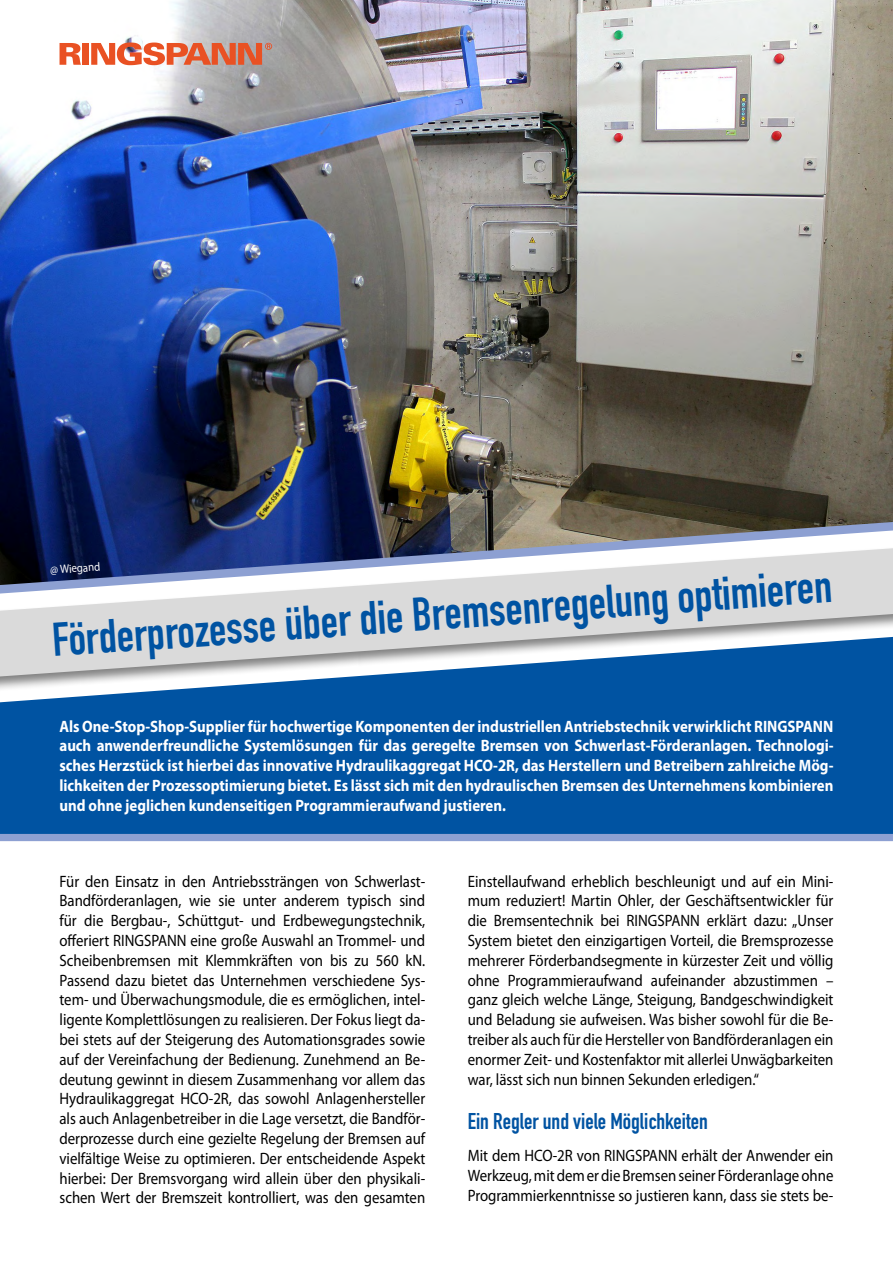
<style>
.page{position:relative;width:893px;height:1263px;background:#fff}
.page>*{position:absolute;margin:0;border:0;box-sizing:border-box;transform-origin:0 0}
.t1{font:700 46.5px "DIN Condensed";color:#0053a2}
.t2{font:700 22.5px "DIN Condensed";color:#0053a2}
.t3{font:16.5px/19.8px "Myriad Pro";color:#000;text-align:justify;scale:.9 1}
.t4{font:700 16.5px/19.8px "Myriad Pro";color:#fff;text-align:justify;scale:.9 1}
.t5{font:12px "Myriad Pro";color:#fff;scale:.9 1}
</style>
<div class="page">
<div style="left:0;top:834px;width:893px;height:7px;background:#8da0d2"></div>
<div style="left:0;top:693px;width:893px;height:141px;background:#0053a2"></div>
<div style="left:0;top:544px;width:893px;height:149px;background:#000;opacity:.5"></div>
<svg style="left:0;top:585px;width:893px;height:91px;background:#bec9d3"></svg>
<img style="left:0;top:0;width:893px;height:585px">
<svg style="left:60px;top:43px;width:21px;height:22px"></svg>
<div style="left:82px;top:43px;width:7px;height:22px;background:#e95123"></div>
<svg style="left:91px;top:43px;width:181px;height:22px;background:#df8166"></svg>
<p class="t5" style="left:50px;top:562px;width:57px;rotate:-4deg">@ Wiegand</p>
<h1 class="t1" style="left:50px;top:609px;width:783px;rotate:-4deg">Förderprozesse über die Bremsenregelung optimieren</h1>
<p class="t4" style="left:60px;top:715px;width:861px">Als One-Stop-Shop-Supplier für hochwertige Komponenten der industriellen Antriebstechnik verwirklicht RINGSPANN auch anwenderfreundliche Systemlösungen für das geregelte Bremsen von Schwerlast-Förderanlagen. Technologi&shy;sches Herzstück ist hierbei das innovative Hydraulikaggregat HCO-2R, das Herstellern und Betreibern zahlreiche Mög&shy;lichkeiten der Prozessoptimierung bietet. Es lässt sich mit den hydraulischen Bremsen des Unternehmens kombinieren und ohne jeglichen kundenseitigen Programmieraufwand justieren.</p>
<p class="t3" style="left:60px;top:871px;width:408px">Für den Einsatz in den Antriebssträngen von Schwerlast-Bandförderanlagen, wie sie unter anderem typisch sind für die Bergbau-, Schüttgut- und Erdbewegungstechnik, offeriert RINGSPANN eine große Auswahl an Trommel- und Scheibenbremsen mit Klemmkräften von bis zu 560 kN.<br>Passend dazu bietet das Unternehmen verschiedene Sys&shy;tem- und Überwachungsmodule, die es ermöglichen, intel&shy;ligente Komplettlösungen zu realisieren. Der Fokus liegt da&shy;bei stets auf der Steigerung des Automationsgrades sowie auf der Vereinfachung der Bedienung. Zunehmend an Be&shy;deutung gewinnt in diesem Zusammenhang vor allem das Hydraulikaggregat HCO-2R, das sowohl Anlagenhersteller als auch Anlagenbetreiber in die Lage versetzt, die Bandför&shy;derprozesse durch eine gezielte Regelung der Bremsen auf vielfältige Weise zu optimieren. Der entscheidende Aspekt hierbei: Der Bremsvorgang wird allein über den physikali&shy;schen Wert der Bremszeit kontrolliert, was den gesamten</p>
<p class="t3" style="left:468px;top:871px;width:408px">Einstellaufwand erheblich beschleunigt und auf ein Mini&shy;mum reduziert! Martin Ohler, der Geschäftsentwickler für die Bremsentechnik bei RINGSPANN erklärt dazu: „Unser System bietet den einzigartigen Vorteil, die Bremsprozesse mehrerer Förderbandsegmente in kürzester Zeit und völlig ohne Programmieraufwand aufeinander abzustimmen – ganz gleich welche Länge, Steigung, Bandgeschwindigkeit und Beladung sie aufweisen. Was bisher sowohl für die Be&shy;treiber als auch für die Hersteller von Bandförderanlagen ein enormer Zeit- und Kostenfaktor mit allerlei Unwägbarkeiten war, lässt sich nun binnen Sekunden erledigen.“</p>
<h2 class="t2" style="left:468px;top:1105px;width:242px">Ein Regler und viele Möglichkeiten</h2>
<p class="t3" style="left:468px;top:1145px;width:408px">Mit dem HCO-2R von RINGSPANN erhält der Anwender ein Werkzeug, mit dem er die Bremsen seiner Förderanlage ohne Programmierkenntnisse so justieren kann, dass sie stets be-</p>
</div>
